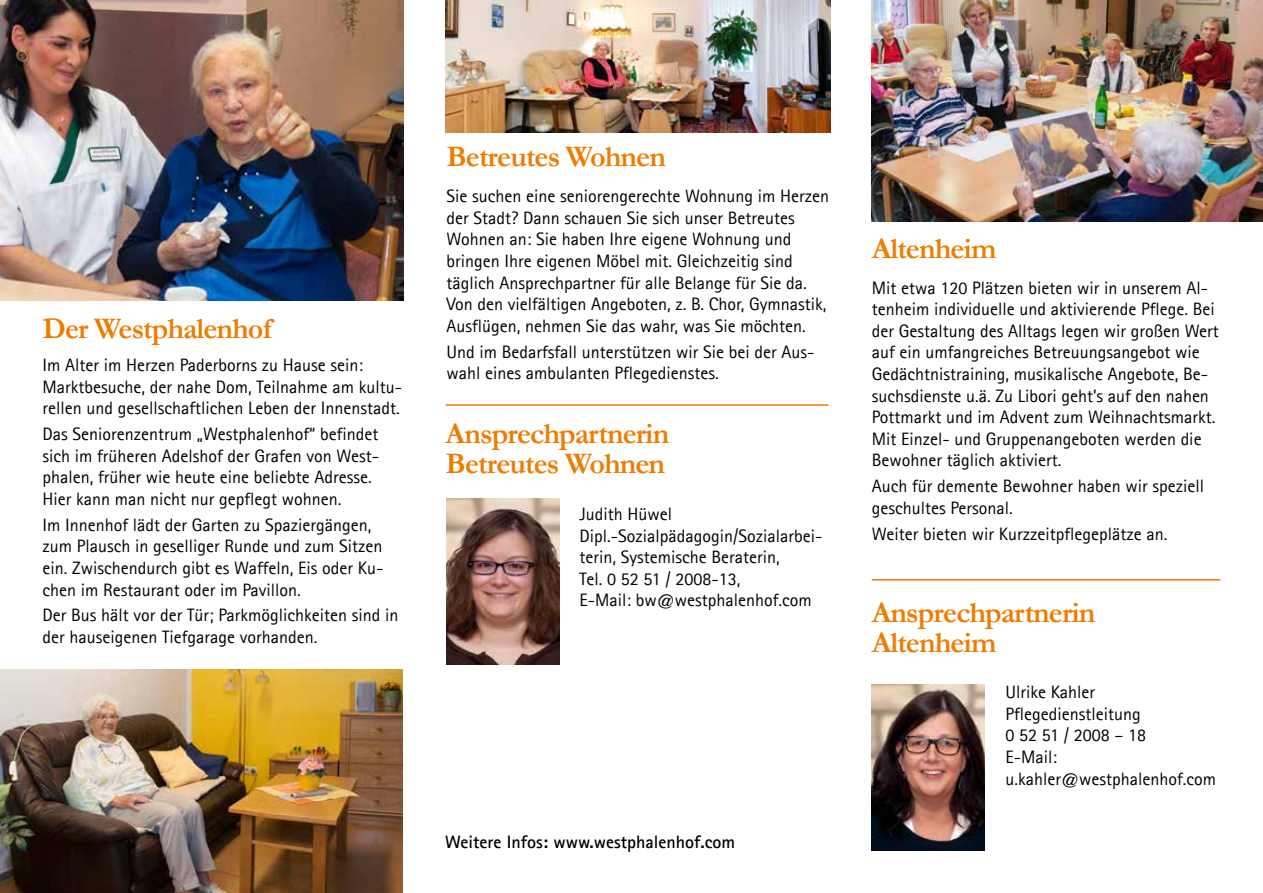
<style>
.page{position:relative;width:1263px;height:893px;background:#fff}
.page>*{position:absolute;margin:0;border:0;box-sizing:border-box;transform-origin:0 0}
.t1{font:700 30px/29.7px "Garamond";letter-spacing:-.03em;color:#ef7c00}
.t2{font:18px/21.6px "Agfa Rotis Sans Serif";color:#000}
.t3{font:700 18px "Agfa Rotis Sans Serif";color:#000}
</style>
<div class="page">
<img style="left:446px;top:499px;width:113px;height:166px">
<hr style="left:446px;top:404px;width:382px;height:2px;background:#ef7c00">
<img style="left:872px;top:0;width:391px;height:221px">
<img style="left:0;top:0;width:404px;height:300px">
<img style="left:0;top:669px;width:402px;height:224px">
<hr style="left:872px;top:579px;width:348px;height:2px;background:#ef7c00">
<img style="left:446px;top:0;width:384px;height:133px">
<img style="left:872px;top:684px;width:112px;height:166px">
<h1 class="t1" style="left:43px;top:314px;width:231px">Der Westphalenhof</h1>
<p class="t2" style="left:43px;top:354px;width:361px">Im Alter im Herzen Paderborns zu Hause sein:<br>Marktbesuche, der nahe Dom, Teilnahme am kultu&shy;rellen und gesellschaftlichen Leben der Innenstadt.</p>
<p class="t2" style="left:43px;top:423px;width:338px">Das Seniorenzentrum „Westphalenhof“ befindet sich im früheren Adelshof der Grafen von West&shy;phalen, früher wie heute eine beliebte Adresse.<br>Hier kann man nicht nur gepflegt wohnen.</p>
<p class="t2" style="left:43px;top:514px;width:342px">Im Innenhof lädt der Garten zu Spaziergängen, zum Plausch in geselliger Runde und zum Sitzen ein. Zwischendurch gibt es Waffeln, Eis oder Ku&shy;chen im Restaurant oder im Pavillon.</p>
<p class="t2" style="left:43px;top:604px;width:357px">Der Bus hält vor der Tür; Parkmöglichkeiten sind in der hauseigenen Tiefgarage vorhanden.</p>
<h1 class="t1" style="left:446px;top:142px;width:221px">Betreutes Wohnen</h1>
<p class="t2" style="left:446px;top:185px;width:384px">Sie suchen eine seniorengerechte Wohnung im Herzen der Stadt? Dann schauen Sie sich unser Betreutes Wohnen an: Sie haben Ihre eigene Wohnung und bringen Ihre eigenen Möbel mit. Gleichzeitig sind täglich Ansprechpartner für alle Belange für Sie da.<br>Von den vielfältigen Angeboten, z. B. Chor, Gymnastik, Ausflügen, nehmen Sie das wahr, was Sie möchten.</p>
<p class="t2" style="left:446px;top:341px;width:369px">Und im Bedarfsfall unterstützen wir Sie bei der Aus&shy;wahl eines ambulanten Pflegedienstes.</p>
<h1 class="t1" style="left:446px;top:419px;width:225px">Ansprechpartnerin<br>Betreutes Wohnen</h1>
<p class="t2" style="left:579px;top:503px;width:244px">Judith Hüwel<br>Dipl.-Sozialpädagogin/Sozialarbei&shy;terin, Systemische Beraterin,<br>Tel. 0 52 51 / 2008-13,<br>E-Mail: bw@westphalenhof.com</p>
<p class="t3" style="left:445px;top:830px;width:291px">Weitere Infos: www.westphalenhof.com</p>
<h1 class="t1" style="left:872px;top:234px;width:126px">Altenheim</h1>
<p class="t2" style="left:872px;top:277px;width:349px">Mit etwa 120 Plätzen bieten wir in unserem Al&shy;tenheim individuelle und aktivierende Pflege. Bei der Gestaltung des Alltags legen wir großen Wert auf ein umfangreiches Betreuungsangebot wie Gedächtnistraining, musikalische Angebote, Be&shy;suchsdienste u.ä. Zu Libori geht’s auf den nahen Pottmarkt und im Advent zum Weihnachtsmarkt.<br>Mit Einzel- und Gruppenangeboten werden die Bewohner täglich aktiviert.</p>
<p class="t2" style="left:872px;top:475px;width:334px">Auch für demente Bewohner haben wir speziell geschultes Personal.</p>
<p class="t2" style="left:872px;top:523px;width:297px">Weiter bieten wir Kurzzeitpflegeplätze an.</p>
<h1 class="t1" style="left:872px;top:598px;width:225px">Ansprechpartnerin<br>Altenheim</h1>
<p class="t2" style="left:1005px;top:681px;width:212px">Ulrike Kahler<br>Pflegedienstleitung<br>0 52 51 / 2008 – 18<br>E-Mail: u.kahler@westphalenhof.com</p>
</div>
